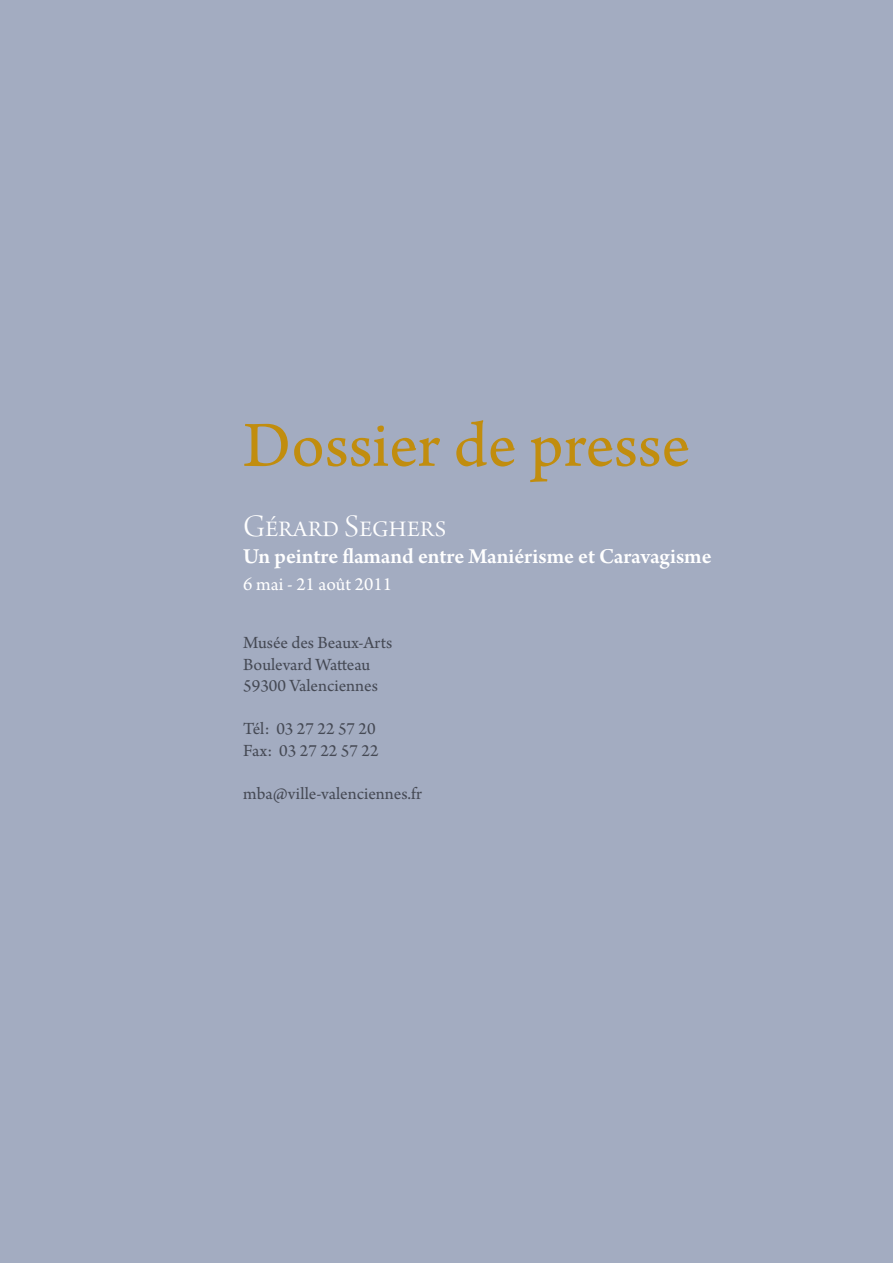
<style>
.page{position:relative;width:893px;height:1263px;background:#a3acc1}
.page>*{position:absolute;margin:0;border:0;box-sizing:border-box;transform-origin:0 0}
.t1{font:67.5px "Arno Pro Sm Text";color:#c18d0e}
.t2{font:33px "Arno Pro Light Display";color:#fff}
.t3{font:600 22.5px "Arno Pro";letter-spacing:-.005em;color:#fff}
.t4{font:19.5px "Arno Pro";color:#fff}
.t5{font:18px/21.6px "Arno Pro";color:#454954}
</style>
<div class="page">
<h1 class="t1" style="left:243px;top:406px;width:449px">Dossier de presse</h1>
<h2 class="t2" style="left:243px;top:509px;width:204px">Gérard Seghers</h2>
<p class="t3" style="left:243px;top:544px;width:470px">Un peintre flamand entre Maniérisme et Caravagisme</p>
<p class="t4" style="left:243px;top:573px;width:150px">6 mai - 21 août 2011</p>
<p class="t5" style="left:243px;top:633px;width:151px">Musée des Beaux-Arts<br>Boulevard Watteau<br>59300 Valenciennes</p>
<p class="t5" style="left:243px;top:719px;width:137px">Tél: 03 27 22 57 20<br>Fax: 03 27 22 57 22</p>
<p class="t5" style="left:243px;top:784px;width:180px">mba@ville-valenciennes.fr</p>
</div>
